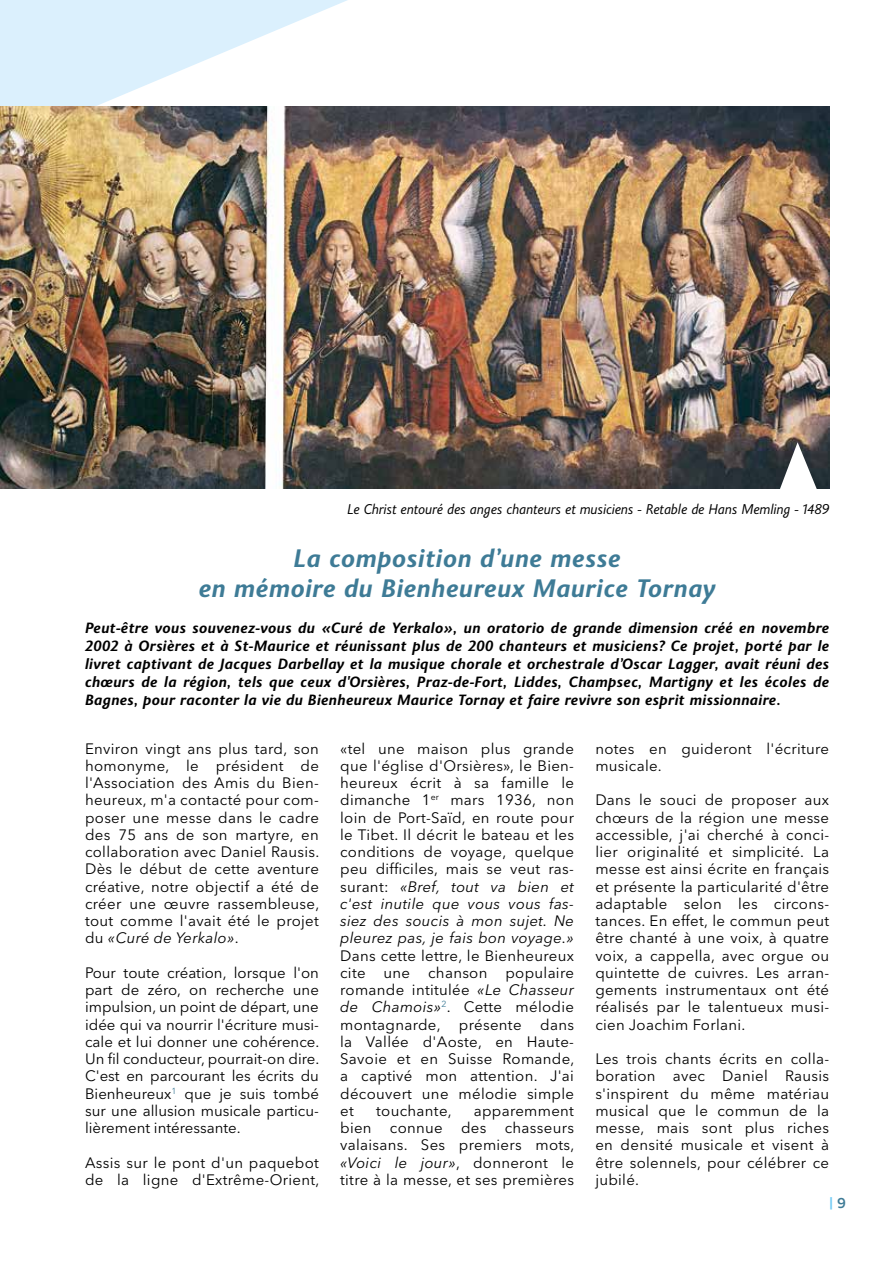
<style>
.page{position:relative;width:893px;height:1263px;background:#fff}
.page>*{position:absolute;margin:0;border:0;box-sizing:border-box;transform-origin:0 0}
.t1{font:italic 700 25.5px/30px "Joanna Sans Nova";letter-spacing:.02em;color:#3e7b96;text-align:center}
.t2{font:15px/17.2px "Avenir Next";letter-spacing:.02em;color:#000;text-align:justify}
.t3{font:italic 700 15px/18px "Joanna Sans Nova";letter-spacing:.02em;color:#000;text-align:justify}
.t4{font:600 15px "Assemblage";color:#71cbf4}
.t5{font:italic 14.25px "Joanna Sans Nova";letter-spacing:-.01em;color:#000}
.s1{font-style:italic}
.s2{color:#3e7b96}
</style>
<div class="page">
<svg style="left:0;top:0;width:347px;height:106px;fill:#dbf0fd"></svg>
<img style="left:0;top:106px;width:829px;height:382px">
<svg style="left:779px;top:442px;width:38px;height:47px"></svg>
<p class="t5" style="left:347px;top:499px;width:484px">Le Christ entouré des anges chanteurs et musiciens - Retable de Hans Memling - 1489</p>
<h1 class="t1" style="left:199px;top:542px;width:518px">La composition d’une messe<br>en mémoire du Bienheureux Maurice Tornay</h1>
<p class="t3" style="left:85px;top:618px;width:746px">Peut-être vous souvenez-vous du «Curé de Yerkalo», un oratorio de grande dimension créé en novembre 2002 à Orsières et à St-Maurice et réunissant plus de 200 chanteurs et musiciens? Ce projet, porté par le livret captivant de Jacques Darbellay et la musique chorale et orchestrale d’Oscar Lagger, avait réuni des chœurs de la région, tels que ceux d'Orsières, Praz-de-Fort, Liddes, Champsec, Martigny et les écoles de Bagnes, pour raconter la vie du Bienheureux Maurice Tornay et faire revivre son esprit missionnaire.</p>
<p class="t2" style="left:85px;top:739px;width:236px">Environ vingt ans plus tard, son homonyme, le président de l'Association des Amis du Bien&shy;heureux, m'a contacté pour com&shy;poser une messe dans le cadre des 75 ans de son martyre, en collaboration avec Daniel Rausis.<br>Dès le début de cette aventure créative, notre objectif a été de créer une œuvre rassembleuse, tout comme l'avait été le projet du <span class="s1">«Curé de Yerkalo»</span>.</p>
<p class="t2" style="left:85px;top:963px;width:236px">Pour toute création, lorsque l'on part de zéro, on recherche une impulsion, un point de départ, une idée qui va nourrir l'écriture musi&shy;cale et lui donner une cohérence.<br>Un fil conducteur, pourrait-on dire.<br>C'est en parcourant les écrits du Bienheureux<sup>1</sup> que je suis tombé sur une allusion musicale particu&shy;lièrement intéressante.</p>
<p class="t2" style="left:85px;top:1153px;width:236px">Assis sur le pont d'un paquebot de la ligne d'Extrême-Orient,</p>
<p class="t2" style="left:340px;top:739px;width:235px">«tel une maison plus grande que l'église d'Orsières», le Bien&shy;heureux écrit à sa famille le dimanche 1<sup>er</sup> mars 1936, non loin de Port-Saïd, en route pour le Tibet. Il décrit le bateau et les conditions de voyage, quelque peu difficiles, mais se veut ras&shy;surant: <span class="s1">«Bref, tout va bien et c'est inutile que vous vous fas&shy;siez des soucis à mon sujet. Ne pleurez pas, je fais bon voyage.»</span></p>
<p class="t2" style="left:340px;top:946px;width:236px">Dans cette lettre, le Bienheureux cite une chanson populaire romande intitulée <span class="s1">«Le Chasseur de Chamois»</span><sup>2</sup>. Cette mélodie montagnarde, présente dans la Vallée d'Aoste, en Haute-Savoie et en Suisse Romande, a captivé mon attention. J'ai découvert une mélodie simple et</p>
<p class="t2" style="left:595px;top:739px;width:235px">notes en guideront l'écriture musicale.</p>
<p class="t2" style="left:595px;top:791px;width:235px">Dans le souci de proposer aux chœurs de la région une messe accessible, j'ai cherché à conci&shy;lier originalité et simplicité. La messe est ainsi écrite en français et présente la particularité d'être adaptable selon les circons&shy;tances. En effet, le commun peut être chanté à une voix, à quatre voix, a cappella, avec orgue ou quintette de cuivres. Les arran&shy;gements instrumentaux ont été réalisés par le talentueux musi&shy;cien Joachim Forlani.</p>
<p class="t2" style="left:595px;top:1049px;width:235px">Les trois chants écrits en colla&shy;boration avec Daniel Rausis s'inspirent du même matériau musical que le commun de la messe, mais sont plus riches en densité musicale et visent à être solennels, pour célébrer ce jubilé.</p>
<p class="t2" style="left:376px;top:1101px;width:77px">touchante,</p>
<p class="t2" style="left:340px;top:1101px;width:236px;text-indent:134px">apparemment bien connue des chasseurs valaisans. Ses premiers mots, <span class="s1">«Voici le jour»</span>, donneront le titre à la messe, et ses premières</p>
<p class="t4" style="left:829px;top:1195px;width:18px">| <span class="s2">9</span></p>
</div>
